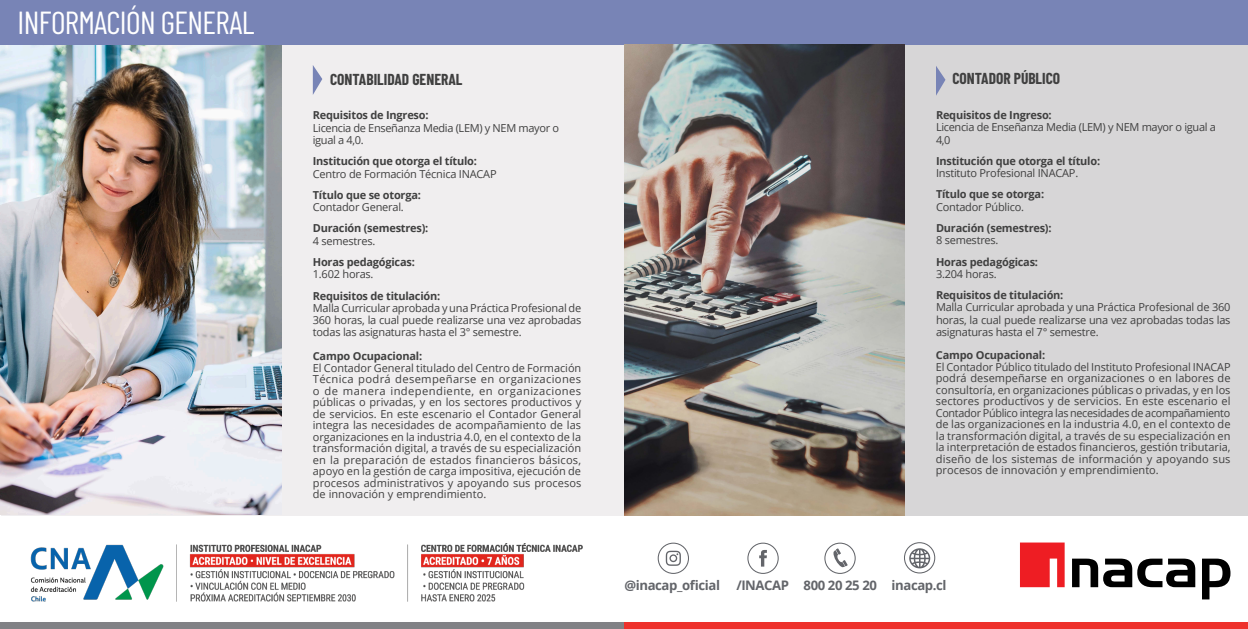
<style>
.page{position:relative;width:1248px;height:629px;background:#fff}
.page>*{position:absolute;margin:0;border:0;box-sizing:border-box;transform-origin:0 0}
.t1{font:31.85px "Barlow Condensed";letter-spacing:-.02em;color:#fff}
.t2{font:700 15.45px "Barlow Condensed";color:#404040}
.t3{font:700 13.15px "Open Sans";letter-spacing:-.03em;color:#63656a}
.t4{font:11px/11.5px "Open Sans";letter-spacing:-.02em;color:#404040;text-align:justify}
.t5{font:700 11px "Open Sans";letter-spacing:-.02em;color:#404040}
</style>
<div class="page">
<div style="left:1px;top:22px;width:623px;height:493px;background:#f0eeef"></div>
<img style="left:1px;top:44px;width:280px;height:471px">
<div style="left:624px;top:0;width:624px;height:515px;background:#d7d6d7"></div>
<div style="left:0;top:622px;width:624px;height:7px;background:#818185"></div>
<div style="left:624px;top:622px;width:624px;height:7px;background:#ee312c"></div>
<svg style="left:313px;top:65px;width:9px;height:30px"></svg>
<svg style="left:936px;top:66px;width:9px;height:30px"></svg>
<div style="left:1px;top:0;width:1247px;height:44px;background:#7884b6"></div>
<img style="left:624px;top:44px;width:281px;height:471px">
<svg style="left:1020px;top:542px;width:44px;height:45px;background:#ef373d"></svg>
<svg style="left:1072px;top:559px;width:123px;height:28px"></svg>
<svg style="left:1202px;top:559px;width:28px;height:40px"></svg>
<div style="left:824px;top:543px;width:31px;height:31px;border:1px solid #63656a;border-radius:50%"></div>
<svg style="left:666px;top:551px;width:15px;height:15px"></svg>
<div style="left:657px;top:543px;width:32px;height:31px;border:1px solid #63656a;border-radius:50%"></div>
<svg style="left:759px;top:550px;width:8px;height:17px"></svg>
<div style="left:747px;top:543px;width:31px;height:31px;border:1px solid #63656a;border-radius:50%"></div>
<svg style="left:833px;top:548px;width:14px;height:19px"></svg>
<div style="left:904px;top:542px;width:31px;height:31px;border:1px solid #63656a;border-radius:50%"></div>
<svg style="left:909px;top:548px;width:21px;height:20px"></svg>
<img style="left:30px;top:543px;width:553px;height:59px">
<h1 class="t1" style="left:18px;top:0;width:238px">INFORMACIÓN GENERAL</h1>
<h2 class="t2" style="left:330px;top:68px;width:134px">CONTABILIDAD GENERAL</h2>
<h2 class="t2" style="left:952px;top:68px;width:109px">CONTADOR PÚBLICO</h2>
<p class="t5" style="left:936px;top:107px;width:117px">Requisitos de Ingreso:</p>
<p class="t4" style="left:936px;top:121px;width:281px;line-height:12.3px">Licencia de Enseñanza Media (LEM) y NEM mayor o igual a<br>4,0</p>
<p class="t5" style="left:936px;top:153px;width:166px">Institución que otorga el título:</p>
<p class="t4" style="left:936px;top:167px;width:144px">Instituto Profesional INACAP.</p>
<p class="t5" style="left:936px;top:187px;width:110px">Título que se otorga:</p>
<p class="t4" style="left:936px;top:201px;width:90px">Contador Público.</p>
<p class="t5" style="left:936px;top:220px;width:117px">Duración (semestres):</p>
<p class="t4" style="left:936px;top:234px;width:64px">8 semestres.</p>
<p class="t5" style="left:936px;top:254px;width:104px">Horas pedagógicas:</p>
<p class="t4" style="left:936px;top:268px;width:62px">3.204 horas.</p>
<p class="t5" style="left:936px;top:287px;width:129px">Requisitos de titulación:</p>
<p class="t4" style="left:936px;top:301px;width:296px;line-height:12.3px">Malla Curricular aprobada y una Práctica Profesional de 360 horas, la cual puede realizarse una vez aprobadas todas las asignaturas hasta el 7° semestre.</p>
<p class="t5" style="left:313px;top:108px;width:117px">Requisitos de Ingreso:</p>
<p class="t4" style="left:313px;top:121px;width:248px;line-height:12.3px">Licencia de Enseñanza Media (LEM) y NEM mayor o igual a 4,0.</p>
<p class="t5" style="left:313px;top:153px;width:166px">Institución que otorga el título:</p>
<p class="t4" style="left:313px;top:168px;width:185px">Centro de Formación Técnica INACAP</p>
<p class="t5" style="left:313px;top:187px;width:110px">Título que se otorga:</p>
<p class="t4" style="left:313px;top:201px;width:92px">Contador General.</p>
<p class="t5" style="left:313px;top:221px;width:117px">Duración (semestres):</p>
<p class="t4" style="left:313px;top:235px;width:64px">4 semestres.</p>
<p class="t5" style="left:313px;top:254px;width:104px">Horas pedagógicas:</p>
<p class="t4" style="left:313px;top:268px;width:62px">1.602 horas.</p>
<p class="t5" style="left:313px;top:288px;width:129px">Requisitos de titulación:</p>
<p class="t4" style="left:313px;top:301px;width:270px;line-height:12.3px">Malla Curricular aprobada y una Práctica Profesional de 360 horas, la cual puede realizarse una vez aprobadas todas las asignaturas hasta el 3° semestre.</p>
<p class="t5" style="left:313px;top:348px;width:111px">Campo Ocupacional:</p>
<p class="t4" style="left:313px;top:361px;width:270px">El Contador General titulado del Centro de Formación Técnica podrá desempeñarse en organizaciones o de manera independiente, en organizaciones públicas o privadas, y en los sectores productivos y de servicios. En este escenario el Contador General integra las necesidades de acompañamiento de las organizaciones en la industria 4.0, en el contexto de la transformación digital, a través de su especialización en la preparación de estados financieros básicos, apoyo en la gestión de carga impositiva, ejecución de procesos administrativos y apoyando sus procesos de innovación y emprendimiento.</p>
<p class="t5" style="left:935px;top:347px;width:111px">Campo Ocupacional:</p>
<p class="t4" style="left:935px;top:361px;width:296px">El Contador Público titulado del Instituto Profesional INACAP podrá desempeñarse en organizaciones o en labores de consultoría, en organizaciones públicas o privadas, y en los sectores productivos y de servicios. En este escenario el Contador Público integra las necesidades de acompañamiento de las organizaciones en la industria 4.0, en el contexto de la transformación digital, a través de su especialización en la interpretación de estados financieros, gestión tributaria, diseño de los sistemas de información y apoyando sus procesos de innovación y emprendimiento.</p>
<p class="t3" style="left:624px;top:576px;width:323px">@inacap_oficial /INACAP 800 20 25 20 inacap.cl</p>
</div>
